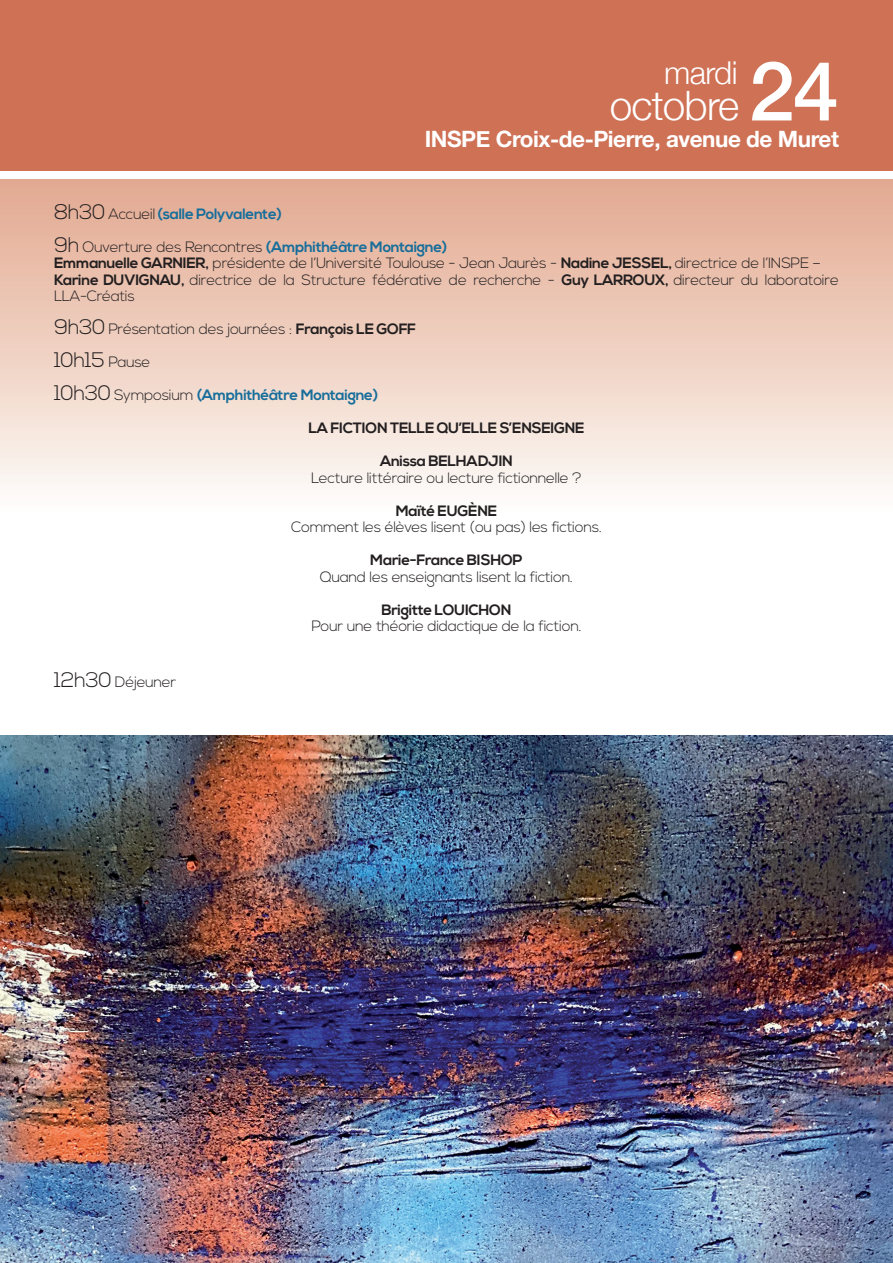
<style>
.page{position:relative;width:893px;height:1263px;background:#fff}
.page>*{position:absolute;margin:0;border:0;box-sizing:border-box;transform-origin:0 0}
.t1{font:300 40.5px "Helvetica Neue";letter-spacing:-.02em;color:#fff}
.t2{font:300 31.5px "Helvetica Neue";letter-spacing:-.02em;color:#fff}
.t3{font:700 22.5px "Helvetica Neue";letter-spacing:-.02em;color:#fff}
.t4{font:300 21px "Nexa";letter-spacing:-.02em;color:#231f20}
.t5{font:300 15px/16.5px "Nexa";letter-spacing:-.02em;color:#231f20}
.t6{font:700 15px "Nexa";letter-spacing:-.02em;color:#176e9a}
.t7{font:700 15px "Nexa";letter-spacing:-.02em;color:#231f20}
.s1{font-weight:500;font-size:82.5px}
.s2{font-weight:300;font-size:21px;color:#231f20}
.s3{font-weight:300;color:#231f20}
.s4{font-weight:700}
.s5{font-size:21px}
.s6{font-size:15px}
</style>
<div class="page">
<div style="left:0;top:179px;width:893px;height:336px;background:linear-gradient(to bottom,#e2a78e,#fefcfa)"></div>
<div style="left:0;top:0;width:893px;height:171px;background:#ce7155"></div>
<img style="left:0;top:736px;width:893px;height:527px">
<p class="t1" style="left:610px;top:73px;width:231px">octobre <span class="s1">24</span></p>
<p class="t3" style="left:425px;top:122px;width:416px">INSPE Croix-de-Pierre, avenue de Muret</p>
<p class="t2" style="left:664px;top:48px;width:75px">mardi</p>
<p class="t6" style="left:54px;top:205px;width:229px"><span class="s2">8h30</span> <span class="s3">Accueil</span> (salle Polyvalente)</p>
<p class="t6" style="left:54px;top:238px;width:395px"><span class="s2">9h</span> <span class="s3">Ouverture des Rencontres</span> (Amphithéâtre Montaigne)</p>
<p class="t5" style="left:54px;top:256px;width:768px"><span class="s4">Emmanuelle GARNIER,</span> présidente de l’Université Toulouse - Jean Jaurès - <span class="s4">Nadine JESSEL,</span> directrice de l’INSPE –</p>
<p class="t5" style="left:54px;top:272px;width:786px"><span class="s4">Karine DUVIGNAU,</span> directrice de la Structure fédérative de recherche - <span class="s4">Guy LARROUX,</span> directeur du laboratoire<br>LLA-Créatis</p>
<p class="t5" style="left:54px;top:322px;width:364px"><span class="s5">9h30</span> Présentation des journées : <span class="s4">François LE GOFF</span></p>
<p class="t4" style="left:54px;top:348px;width:98px">10h15 <span class="s6">Pause</span></p>
<p class="t6" style="left:54px;top:386px;width:325px"><span class="s2">10h30</span> <span class="s3">Symposium</span> (Amphithéâtre Montaigne)</p>
<p class="t7" style="left:308px;top:419px;width:278px">LA FICTION TELLE QU’ELLE S’ENSEIGNE</p>
<p class="t7" style="left:380px;top:452px;width:134px">Anissa BELHADJIN</p>
<p class="t5" style="left:311px;top:470px;width:272px">Lecture littéraire ou lecture fictionnelle ?</p>
<p class="t7" style="left:396px;top:502px;width:103px">Maïté EUGÈNE</p>
<p class="t5" style="left:291px;top:520px;width:312px">Comment les élèves lisent (ou pas) les fictions.</p>
<p class="t7" style="left:370px;top:551px;width:154px">Marie-France BISHOP</p>
<p class="t5" style="left:320px;top:569px;width:255px">Quand les enseignants lisent la fiction.</p>
<p class="t7" style="left:381px;top:601px;width:131px">Brigitte LOUICHON</p>
<p class="t5" style="left:311px;top:619px;width:272px">Pour une théorie didactique de la fiction.</p>
<p class="t5" style="left:54px;top:674px;width:124px"><span class="s5">12h30</span> Déjeuner</p>
</div>
